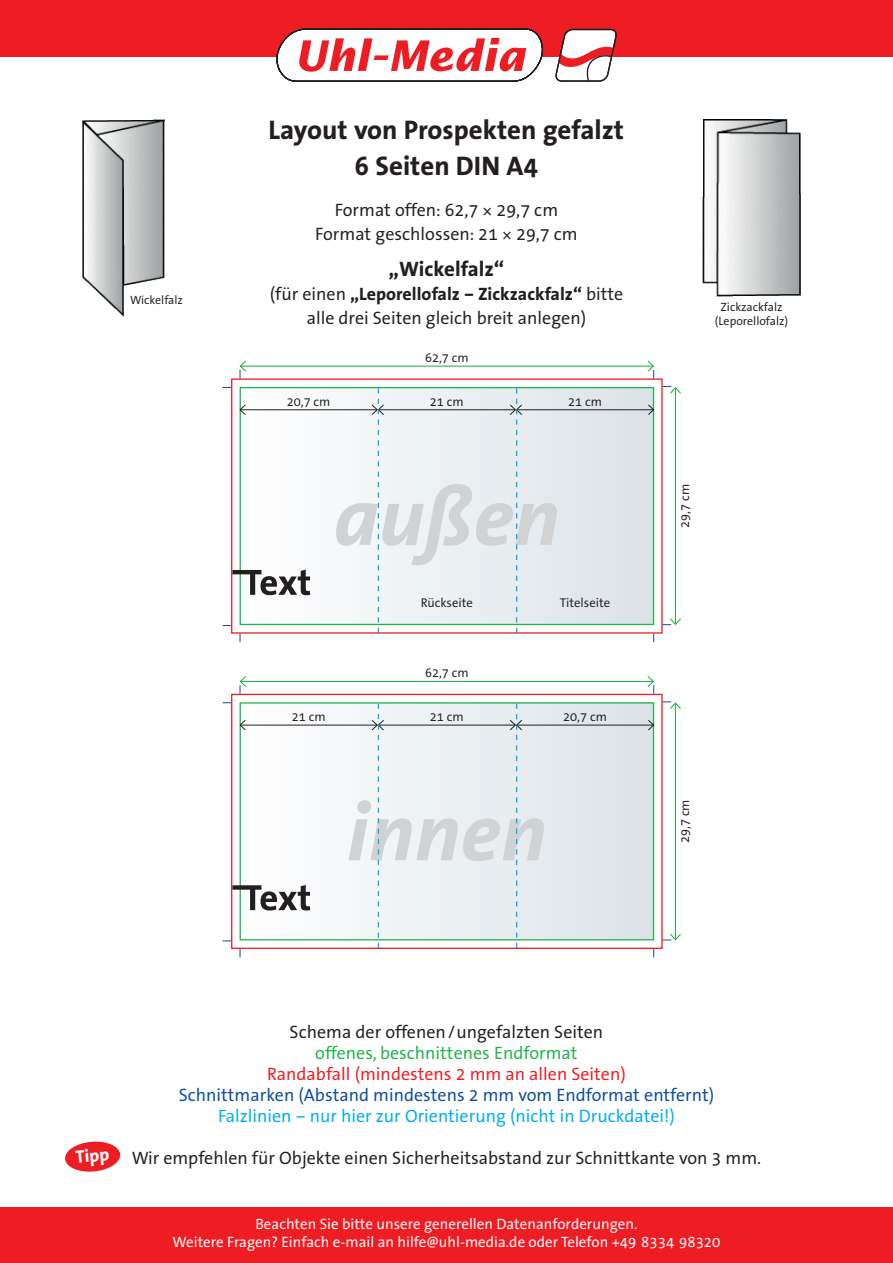
<style>
.page{position:relative;width:893px;height:1263px;background:#fff}
.page>*{position:absolute;margin:0;border:0;box-sizing:border-box;transform-origin:0 0}
.t1{font:italic 700 82.5px "The Sans Correspondence";color:#d1d2d4}
.t2{font:700 27px/36px "The Sans Correspondence";color:#231f20;text-align:center}
.t3{font:700 21px "The Sans Correspondence";color:#231f20}
.t4{font:18px/24px "The Sans Correspondence";color:#231f20;text-align:center}
.t5{font:18px "The Sans Correspondence";color:#0d4da1}
.t6{font:18px "The Sans Correspondence";color:#00aeef}
.t7{font:18px "The Sans Correspondence";color:#ee1d23}
.t8{font:18px "The Sans Correspondence";color:#23b24b}
.t9{font:700 18px "The Sans Correspondence";color:#fff}
.t10{font:15px/18px "The Sans Correspondence";color:#fff;text-align:center}
.t11{font:12.75px "The Sans Correspondence";color:#231f20}
.t12{font:12px/13.5px "The Sans Correspondence";color:#231f20;text-align:center}
.s1{font-weight:700}
</style>
<div class="page">
<div style="left:0;top:0;width:893px;height:57px;background:#ee1d23"></div>
<div style="left:0;top:1208px;width:893px;height:55px;background:#ee1d23"></div>
<svg style="left:276px;top:28px;width:268px;height:54px"></svg>
<svg style="left:555px;top:28px;width:62px;height:54px"></svg>
<svg style="left:65px;top:1141px;width:56px;height:31px"></svg>
<img style="left:83px;top:119px;width:81px;height:198px">
<img style="left:703px;top:119px;width:97px;height:177px">
<div style="left:240px;top:388px;width:413px;height:236px;background:linear-gradient(to right,#fefefe,#dae2e8)"></div>
<div style="left:240px;top:387px;width:414px;height:238px;border:1px solid #23b24b"></div>
<div style="left:240px;top:703px;width:413px;height:237px;background:linear-gradient(to right,#feffff,#dbe3e8)"></div>
<div style="left:240px;top:702px;width:414px;height:238px;border:1px solid #23b24b"></div>
<hr style="left:240px;top:409px;width:137px;height:1px;background:#231f20">
<svg style="left:239px;top:404px;width:7px;height:12px"></svg>
<hr style="left:240px;top:725px;width:137px;height:1px;background:#231f20">
<svg style="left:239px;top:719px;width:7px;height:12px"></svg>
<hr style="left:378px;top:409px;width:137px;height:1px;background:#231f20">
<hr style="left:378px;top:725px;width:137px;height:1px;background:#231f20">
<hr style="left:517px;top:409px;width:137px;height:1px;background:#231f20">
<svg style="left:647px;top:404px;width:8px;height:12px"></svg>
<hr style="left:517px;top:725px;width:137px;height:1px;background:#231f20">
<svg style="left:647px;top:719px;width:8px;height:12px"></svg>
<hr style="left:675px;top:388px;width:1px;height:236px;background:#23b24b">
<hr style="left:675px;top:703px;width:1px;height:237px;background:#23b24b">
<hr style="left:240px;top:366px;width:413px;height:1px;background:#23b24b">
<hr style="left:240px;top:681px;width:413px;height:1px;background:#23b24b">
<svg style="left:239px;top:360px;width:8px;height:18px"></svg>
<svg style="left:239px;top:676px;width:8px;height:18px"></svg>
<svg style="left:646px;top:360px;width:9px;height:18px"></svg>
<svg style="left:646px;top:676px;width:9px;height:18px"></svg>
<svg style="left:663px;top:386px;width:18px;height:8px"></svg>
<svg style="left:663px;top:701px;width:18px;height:8px"></svg>
<svg style="left:663px;top:618px;width:18px;height:8px"></svg>
<svg style="left:663px;top:934px;width:18px;height:7px"></svg>
<svg style="left:371px;top:388px;width:14px;height:244px"></svg>
<svg style="left:371px;top:704px;width:14px;height:243px"></svg>
<svg style="left:509px;top:388px;width:14px;height:244px"></svg>
<svg style="left:509px;top:704px;width:14px;height:243px"></svg>
<div style="left:231px;top:378px;width:432px;height:256px;border:1px solid #ee1d23"></div>
<div style="left:231px;top:694px;width:432px;height:255px;border:1px solid #ee1d23"></div>
<svg style="left:232px;top:570px;width:78px;height:25px"></svg>
<svg style="left:232px;top:885px;width:78px;height:25px"></svg>
<p class="t12" style="left:130px;top:294px;width:54px">Wickelfalz</p>
<h2 class="t2" style="left:268px;top:112px;width:357px">Layout von Prospekten gefalzt<br>6 Seiten DIN A4</h2>
<p class="t4" style="left:315px;top:198px;width:264px">Format offen: 62,7 × 29,7 cm<br>Format geschlossen: 21 × 29,7 cm</p>
<p class="t3" style="left:389px;top:258px;width:117px">„Wickelfalz“</p>
<p class="t4" style="left:270px;top:283px;width:355px">(für einen <span class="s1">„Leporellofalz – Zickzackfalz“</span> bitte alle drei Seiten gleich breit anlegen)</p>
<p class="t11" style="left:287px;top:395px;width:45px">20,7 cm</p>
<p class="t11" style="left:425px;top:351px;width:45px">62,7 cm</p>
<p class="t11" style="left:430px;top:395px;width:35px">21 cm</p>
<p class="t11" style="left:568px;top:395px;width:35px">21 cm</p>
<h1 class="t1" style="left:334px;top:474px;width:228px">außen</h1>
<p class="t11" style="left:421px;top:596px;width:54px">Rückseite</p>
<p class="t11" style="left:560px;top:596px;width:52px">Titelseite</p>
<p class="t11" style="left:292px;top:710px;width:35px">21 cm</p>
<p class="t11" style="left:425px;top:666px;width:45px">62,7 cm</p>
<p class="t11" style="left:430px;top:710px;width:35px">21 cm</p>
<p class="t11" style="left:563px;top:710px;width:45px">20,7 cm</p>
<h1 class="t1" style="left:347px;top:789px;width:202px">innen</h1>
<p class="t12" style="left:715px;top:301px;width:75px">Zickzackfalz (Leporellofalz)</p>
<p class="t11" style="left:678px;top:528px;width:45px;rotate:-90deg">29,7 cm</p>
<p class="t11" style="left:678px;top:843px;width:45px;rotate:-90deg">29,7 cm</p>
<p class="t9" style="left:75px;top:1147px;width:35px;rotate:-5deg">Tipp</p>
<p class="t4" style="left:290px;top:1020px;width:315px">Schema der offenen/ungefalzten Seiten</p>
<p class="t8" style="left:315px;top:1043px;width:264px">offenes, beschnittenes Endformat</p>
<p class="t7" style="left:267px;top:1064px;width:360px">Randabfall (mindestens 2 mm an allen Seiten)</p>
<p class="t5" style="left:179px;top:1085px;width:537px">Schnittmarken (Abstand mindestens 2 mm vom Endformat entfernt)</p>
<p class="t6" style="left:218px;top:1106px;width:458px">Falzlinien – nur hier zur Orientierung (nicht in Druckdatei!)</p>
<p class="t4" style="left:132px;top:1146px;width:631px">Wir empfehlen für Objekte einen Sicherheitsabstand zur Schnittkante von 3 mm.</p>
<p class="t10" style="left:173px;top:1216px;width:549px">Beachten Sie bitte unsere generellen Datenanforderungen.<br>Weitere Fragen? Einfach e-mail an hilfe@uhl-media.de oder Telefon +49 8334 98320</p>
</div>
